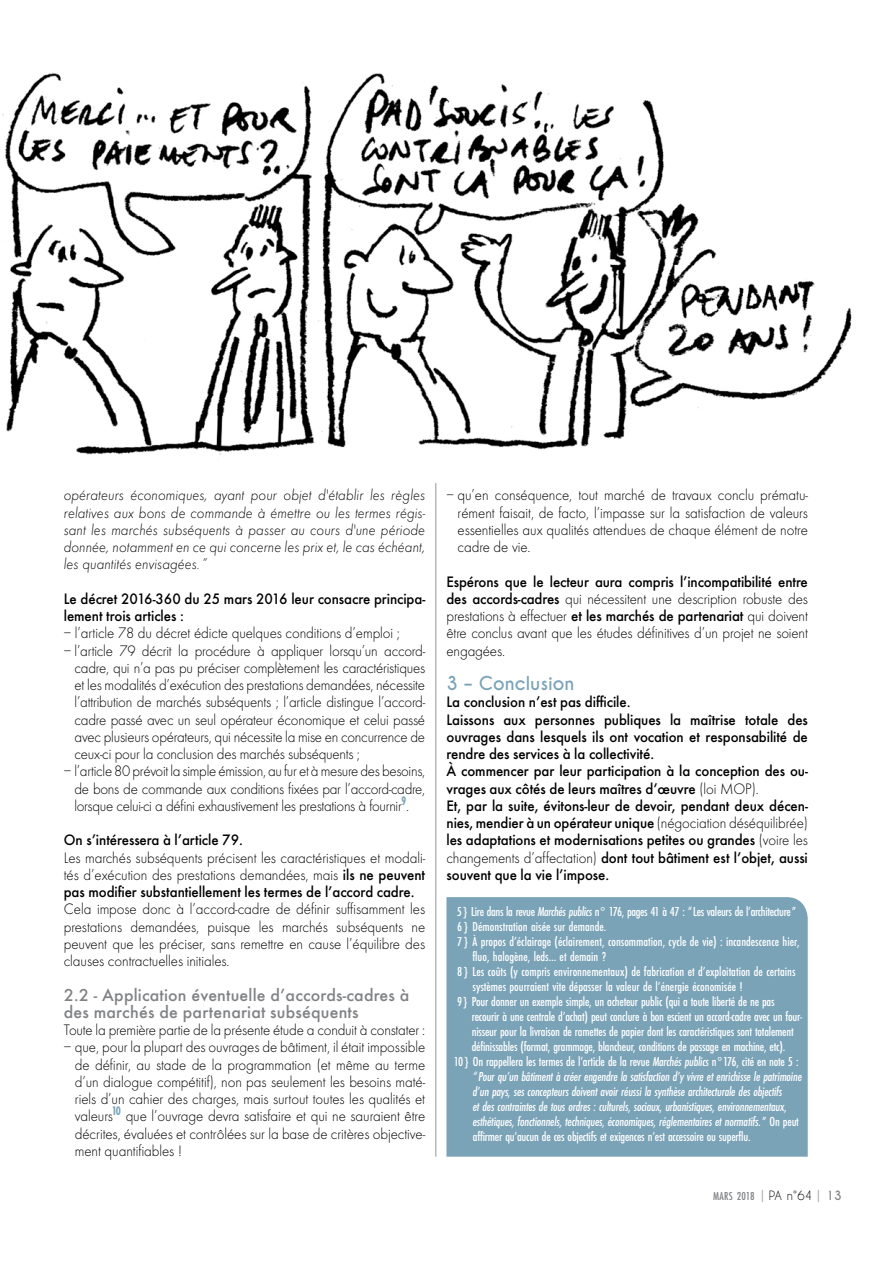
<style>
.page{position:relative;width:893px;height:1263px;background:#fff}
.page>*{position:absolute;margin:0;border:0;box-sizing:border-box;transform-origin:0 0}
.t1{font:500 18px/17.2px "Futura EF";letter-spacing:.01em;color:#808285}
.t2{font:700 18px "Caviar Dreams";color:#7aa3b8}
.t3{font:300 15.75px/17.2px "Futura EF";letter-spacing:-.005em;color:#000;text-align:justify;scale:.95 1}
.t4{font:500 15.75px/17.2px "Futura EF";letter-spacing:-.005em;color:#000;scale:.95 1}
.t5{font:italic 300 15.75px/17.2px "Futura EF";color:#000;text-align:justify;scale:.95 1}
.t6{font:500 condensed 13.5px "Futura EF";letter-spacing:-.015em;color:#fff}
.t7{font:italic 500 condensed 13.5px "Futura EF";letter-spacing:-.015em;color:#fff}
.t8{font:500 condensed 12px "Futura EF";letter-spacing:.025em;color:#808285}
.s1{font-weight:500}
.s2{font-weight:300}
.s3{font-style:italic}
.s4{font-style:normal}
.s5{color:#a7a9ac}
.s6{font-family:"Caviar Dreams";font-weight:400;font-stretch:normal;color:#000}
.s7{font-family:"Caviar Dreams";font-weight:700;font-stretch:normal}
</style>
<div class="page">
<hr style="left:435px;top:483px;width:1px;height:674px;background:#939598">
<div style="left:446px;top:897px;width:362px;height:260px;background:#7aa3b8"></div>
<img style="left:2px;top:73px;width:850px;height:382px">
<p class="t5" style="left:64px;top:487px;width:382px">opérateurs économiques, ayant pour objet d'établir les règles relatives aux bons de commande à émettre ou les termes régis&shy;sant les marchés subséquents à passer au cours d'une période donnée, notamment en ce qui concerne les prix et, le cas échéant, les quantités envisagées.”</p>
<p class="t4" style="left:64px;top:590px;width:382px">Le décret 2016-360 du 25 mars 2016 leur consacre principa&shy;lement trois articles :</p>
<p class="t3" style="left:64px;top:625px;width:355px">– l’article 78 du décret édicte quelques conditions d’emploi ;</p>
<p class="t3" style="left:75px;top:642px;width:371px;text-indent:-11px">– l’article 79 décrit la procédure à appliquer lorsqu’un accord&shy;cadre, qui n’a pas pu préciser complètement les caractéristiques et les modalités d’exécution des prestations demandées, nécessite l’attribution de marchés subséquents ; l’article distingue l’accord&shy;cadre passé avec un seul opérateur économique et celui passé avec plusieurs opérateurs, qui nécessite la mise en concurrence de ceux-ci pour la conclusion des marchés subséquents ;</p>
<p class="t3" style="left:74px;top:763px;width:371px;text-indent:-11px">– l’article 80 prévoit la simple émission, au fur et à mesure des besoins, de bons de commande aux conditions fixées par l’accord-cadre, lorsque celui-ci a défini exhaustivement les prestations à fournir<sup>9</sup>.</p>
<p class="t4" style="left:64px;top:831px;width:190px">On s’intéressera à l’article 79.</p>
<p class="t3" style="left:64px;top:849px;width:382px">Les marchés subséquents précisent les caractéristiques et modali&shy;tés d’exécution des prestations demandées, mais <span class="s1">ils ne peuvent pas modifier substantiellement les termes de l’accord cadre.</span></p>
<p class="t3" style="left:64px;top:901px;width:382px">Cela impose donc à l’accord-cadre de définir suffisamment les prestations demandées, puisque les marchés subséquents ne peuvent que les préciser, sans remettre en cause l’équilibre des clauses contractuelles initiales.</p>
<p class="t1" style="left:64px;top:986px;width:347px">2.2 - Application éventuelle d’accords-cadres à des marchés de partenariat subséquents</p>
<p class="t3" style="left:64px;top:1022px;width:382px">Toute la première partie de la présente étude a conduit à constater :</p>
<p class="t3" style="left:75px;top:1039px;width:370px;text-indent:-11px">– que, pour la plupart des ouvrages de bâtiment, il était impossible de définir, au stade de la programmation (et même au terme d’un dialogue compétitif), non pas seulement les besoins maté&shy;riels d’un cahier des charges, mais surtout toutes les qualités et valeurs<sup>10</sup> que l’ouvrage devra satisfaire et qui ne sauraient être décrites, évaluées et contrôlées sur la base de critères objective&shy;ment quantifiables !</p>
<p class="t3" style="left:458px;top:487px;width:370px;text-indent:-11px">– qu’en conséquence, tout marché de travaux conclu prématu&shy;rément faisait, de facto, l’impasse sur la satisfaction de valeurs essentielles aux qualités attendues de chaque élément de notre cadre de vie.</p>
<p class="t3" style="left:446px;top:573px;width:382px"><span class="s1">Espérons que le lecteur aura compris l’incompatibilité entre des accords-cadres</span> qui nécessitent une description robuste des prestations à effectuer <span class="s1">et les marchés de partenariat</span> qui doivent être conclus avant que les études définitives d’un projet ne soient engagées.</p>
<p class="t2" style="left:446px;top:672px;width:130px">3 – Conclusion</p>
<p class="t4" style="left:446px;top:693px;width:382px">La conclusion n’est pas difficile.<br>Laissons aux personnes publiques la maîtrise totale des ouvrages dans lesquels ils ont vocation et responsabilité de rendre des services à la collectivité.<br>À commencer par leur participation à la conception des ou&shy;vrages aux côtés de leurs maîtres d’œuvre <span class="s2">(loi MOP).<br></span>Et, par la suite, évitons-leur de devoir, pendant deux décen&shy;nies, mendier à un opérateur unique <span class="s2">(négociation déséquilibrée) </span>les adaptations et modernisations petites ou grandes <span class="s2">(voire les changements d’affectation)</span> dont tout bâtiment est l’objet, aussi souvent que la vie l’impose.</p>
<p class="t6" style="left:457px;top:904px;width:341px">5} Lire dans la revue <span class="s3">Marchés publics</span> n° 176, pages 41 à 47 : “Les valeurs de l’architecture”</p>
<p class="t6" style="left:457px;top:919px;width:151px">6} Démonstration aisée sur demande.</p>
<p class="t6" style="left:457px;top:934px;width:344px">7} À propos d’éclairage (éclairement, consommation, cycle de vie) : incandescence hier,</p>
<p class="t6" style="left:472px;top:949px;width:135px">fluo, halogène, leds… et demain ?</p>
<p class="t6" style="left:457px;top:964px;width:340px">8} Les coûts (y compris environnementaux) de fabrication et d’exploitation de certains</p>
<p class="t6" style="left:472px;top:979px;width:272px">systèmes pourraient vite dépasser la valeur de l’énergie économisée !</p>
<p class="t6" style="left:457px;top:994px;width:319px">9} Pour donner un exemple simple, un acheteur public (qui a toute liberté de ne pas</p>
<p class="t6" style="left:472px;top:1009px;width:332px">recourir à une centrale d’achat) peut conclure à bon escient un accord-cadre avec un four-</p>
<p class="t6" style="left:472px;top:1024px;width:324px">nisseur pour la livraison de ramettes de papier dont les caractéristiques sont totalement</p>
<p class="t6" style="left:472px;top:1039px;width:315px">définissables (format, grammage, blancheur, conditions de passage en machine, etc).</p>
<p class="t6" style="left:454px;top:1054px;width:346px">10} On rappellera les termes de l’article de la revue <span class="s3">Marchés publics</span> n°176, cité en note 5 :</p>
<p class="t7" style="left:473px;top:1069px;width:331px">“Pour qu’un bâtiment à créer engendre la satisfaction d’y vivre et enrichisse le patrimoine</p>
<p class="t7" style="left:473px;top:1084px;width:311px">d’un pays, ses concepteurs doivent avoir réussi la synthèse architecturale des objectifs</p>
<p class="t7" style="left:473px;top:1099px;width:315px">et des contraintes de tous ordres : culturels, sociaux, urbanistiques, environnementaux,</p>
<p class="t7" style="left:473px;top:1114px;width:328px">esthétiques, fonctionnels, techniques, économiques, réglementaires et normatifs.<span class="s4">” On peut</span></p>
<p class="t6" style="left:473px;top:1129px;width:279px">affirmer qu’aucun de ces objectifs et exigences n’est accessoire ou superflu.</p>
<p class="t8" style="left:713px;top:1189px;width:130px">mars 2018 <span class="s5">|</span> <span class="s6">PA n°64</span> <span class="s5">|</span> <span class="s7">13</span></p>
</div>
